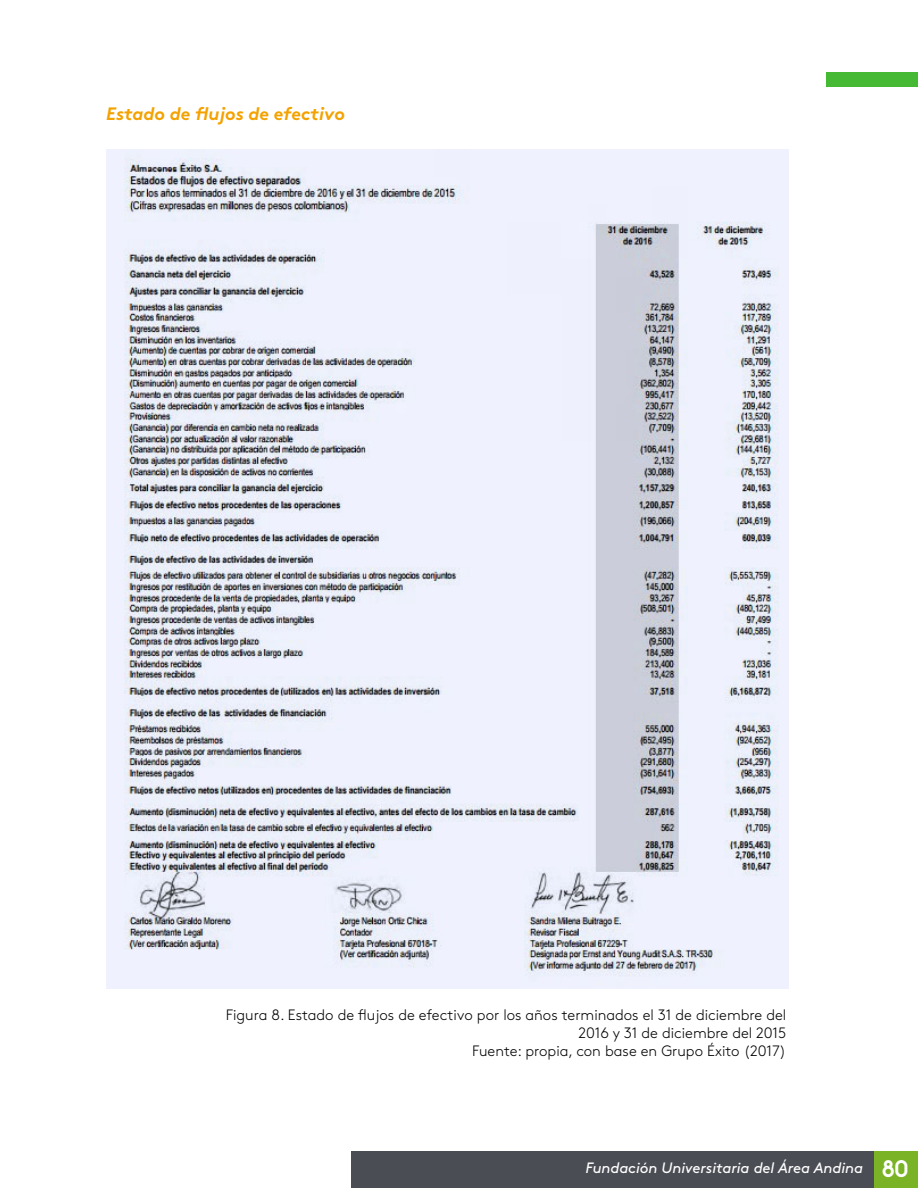
<style>
.page{position:relative;width:918px;height:1188px;background:#fff}
.page>*{position:absolute;margin:0;border:0;box-sizing:border-box;transform-origin:0 0}
.t1{font:18px "Brown Std Bold Italic Alt";color:#f3a201}
.t2{font:300 15px/18px "Brown Std";color:#000;text-align:right}
.t3{font:italic 15px "Brown Std";letter-spacing:-.005em;color:#fff}
.s1{font-family:"Areandina Voz";font-style:normal;font-size:24px}
</style>
<div class="page">
<div style="left:873px;top:1151px;width:45px;height:37px;background:#7ab326"></div>
<div style="left:351px;top:1151px;width:522px;height:37px;background:#4a4d54"></div>
<div style="left:826px;top:72px;width:92px;height:15px;background:#45b933"></div>
<img style="left:106px;top:150px;width:683px;height:839px">
<p class="t1" style="left:106px;top:103px;width:240px">Estado de flujos de efectivo</p>
<p class="t2" style="left:226px;top:1006px;width:562px">Figura 8 . Estado de flujos de efectivo por los años terminados el 31 de diciembre del<br>2016 y 31 de diciembre del 2015<br>Fuente: propia, con base en Grupo Éxito (2017)</p>
<p class="t3" style="left:585px;top:1159px;width:279px">Fundación Un versitaria del Área Andina</p>
<p class="t3" style="left:620px;top:1158px;width:290px">Contabilidad - eje 4 propongamos <span class="s1">8026</span></p>
</div>
